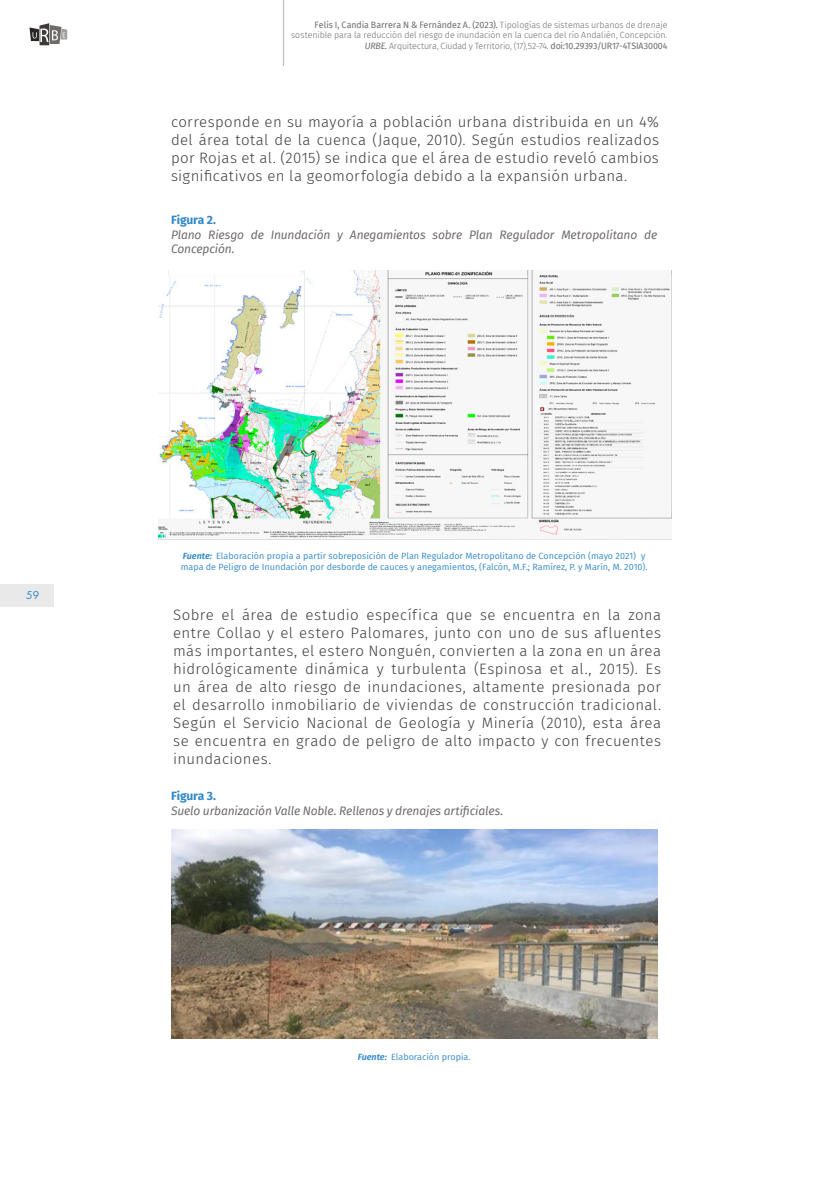
<style>
.page{position:relative;width:830px;height:1191px;background:#fff}
.page>*{position:absolute;margin:0;border:0;box-sizing:border-box;transform-origin:0 0}
.t1{font:300 15px/18px "Fira Sans";letter-spacing:.025em;color:#3e3e3f;text-align:justify}
.t2{font:italic 12px/14.4px "Fira Sans";letter-spacing:-.015em;color:#706b6b}
.t3{font:700 12px "Fira Sans";letter-spacing:-.01em;color:#3289c9}
.t4{font:10.5px "Futura Std";color:#3289c9}
.pie_de_foto{font:9px/10.8px "Fira Sans";color:#3289c9}
.t5{font:300 9px "Fira Sans";letter-spacing:-.005em;color:#706b6b}
.t6{font:9px "Fira Sans";color:#706b6b}
.s1{font-weight:300}
.s2{font-weight:400;font-style:italic}
.s3{font-weight:400}
.s4{font-weight:600;font-style:italic}
</style>
<div class="page">
<div style="left:0;top:584px;width:53px;height:22px;background:#e9e9e9"></div>
<img style="left:159px;top:270px;width:512px;height:270px">
<img style="left:171px;top:829px;width:486px;height:210px">
<hr style="left:283px;top:0;width:1px;height:66px;background:#bcbdc0">
<svg style="left:29px;top:23px;width:38px;height:22px"></svg>
<p class="t4" style="left:26px;top:588px;width:14px">59</p>
<p class="t6" style="left:314px;top:18px;width:354px">Felis I, Candia Barrera N &amp; Fernández A. (2023). <span class="s1">Tipologías de sistemas urbanos de drenaje</span></p>
<p class="t5" style="left:291px;top:29px;width:377px">sostenible para la reducción del riesgo de inundación en la cuenca del río Andalién, Concepción.</p>
<p class="t5" style="left:364px;top:40px;width:304px"><span class="s2">URBE.</span> Arquitectura, Ciudad y Territorio, (17),52-74. <span class="s3">doi:10.29393/UR17-4TSIA30004</span></p>
<p class="t1" style="left:171px;top:112px;width:489px">corresponde en su mayoría a población urbana distribuida en un 4% del área total de la cuenca (Jaque, 2010). Según estudios realizados por Rojas et al. (2015) se indica que el área de estudio reveló cambios significativos en la geomorfología debido a la expansión urbana.</p>
<p class="t3" style="left:171px;top:210px;width:46px">Figura 2.</p>
<p class="t2" style="left:171px;top:227px;width:487px">Plano Riesgo de Inundación y Anegamientos sobre Plan Regulador Metropolitano de<br>Concepción.</p>
<p class="pie_de_foto" style="left:181px;top:550px;width:468px"><span class="s4">Fuente:</span> Elaboración propia a partir sobreposición de Plan Regulador Metropolitano de Concepción (mayo 2021) y mapa de Peligro de Inundación por desborde de cauces y anegamientos, (Falcón, M.F.; Ramírez, P. y Marín, M. 2010).</p>
<p class="t1" style="left:173px;top:606px;width:489px">Sobre el área de estudio específica que se encuentra en la zona entre Collao y el estero Palomares, junto con uno de sus afluentes más importantes, el estero Nonguén, convierten a la zona en un área hidrológicamente dinámica y turbulenta (Espinosa et al., 2015). Es un área de alto riesgo de inundaciones, altamente presionada por el desarrollo inmobiliario de viviendas de construcción tradicional.<br>Según el Servicio Nacional de Geología y Minería (2010), esta área se encuentra en grado de peligro de alto impacto y con frecuentes inundaciones.</p>
<p class="t3" style="left:171px;top:786px;width:46px">Figura 3.</p>
<p class="t2" style="left:171px;top:803px;width:333px">Suelo urbanización Valle Noble. Rellenos y drenajes artificiales.</p>
<p class="pie_de_foto" style="left:357px;top:1051px;width:114px"><span class="s4">Fuente:</span> Elaboración propia.</p>
</div>
